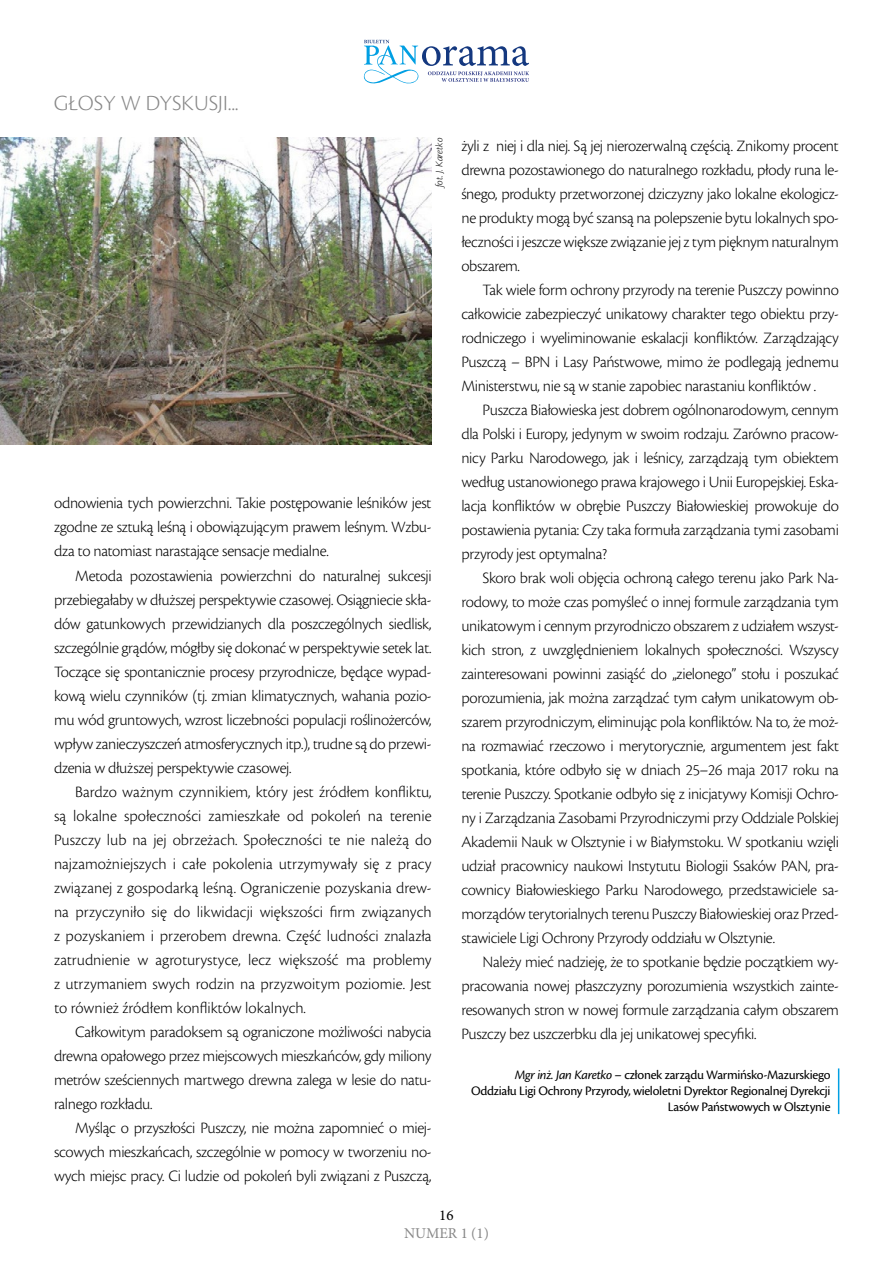
<style>
.page{position:relative;width:893px;height:1263px;background:#fff}
.page>*{position:absolute;margin:0;border:0;box-sizing:border-box;transform-origin:0 0}
.t1{font:300 22.5px "Cronos Pro";letter-spacing:.01em;color:#878787}
.t2{font:300 16.5px/24px "Cronos Pro";letter-spacing:-.02em;color:#000;text-align:justify}
.t3{font:15px "Minion Pro";color:#878787}
.t4{font:15px "Minion Pro";color:#000}
.t5{font:13.5px/16.2px "Cronos Pro";letter-spacing:-.02em;color:#000;text-align:right}
.t6{font:italic 300 10.5px "Cronos Pro";letter-spacing:-.01em;color:#000}
.s1{font-style:italic}
</style>
<div class="page">
<svg style="left:364px;top:40px;width:165px;height:44px"></svg>
<img style="left:0;top:138px;width:432px;height:307px">
<hr style="left:838px;top:1068px;width:1px;height:46px;background:#009fe3">
<h1 class="t1" style="left:54px;top:90px;width:186px">GŁOSY W DYSKUSJI...</h1>
<p class="t6" style="left:433px;top:187px;width:51px;rotate:-90deg">fot. J. Karetko</p>
<p class="t2" style="left:54px;top:491px;width:379px">odnowienia tych powierzchni. Takie postępowanie leśników jest zgodne ze sztuką leśną i obowiązującym prawem leśnym. Wzbu&shy;dza to natomiast narastające sensacje medialne.</p>
<p class="t2" style="left:54px;top:563px;width:379px;text-indent:21px">Metoda pozostawienia powierzchni do naturalnej sukcesji przebiegałaby w dłuższej perspektywie czasowej. Osiągniecie skła&shy;dów gatunkowych przewidzianych dla poszczególnych siedlisk, szczególnie grądów, mógłby się dokonać w perspektywie setek lat.<br>Toczące się spontanicznie procesy przyrodnicze, będące wypad&shy;kową wielu czynników (tj. zmian klimatycznych, wahania pozio&shy;mu wód gruntowych, wzrost liczebności populacji roślinożerców, wpływ zanieczyszczeń atmosferycznych itp.), trudne są do przewi&shy;dzenia w dłuższej perspektywie czasowej.</p>
<p class="t2" style="left:54px;top:779px;width:379px;text-indent:21px">Bardzo ważnym czynnikiem, który jest źródłem konfliktu, są lokalne społeczności zamieszkałe od pokoleń na terenie Puszczy lub na jej obrzeżach. Społeczności te nie należą do najzamożniejszych i całe pokolenia utrzymywały się z pracy związanej z gospodarką leśną. Ograniczenie pozyskania drew&shy;na przyczyniło się do likwidacji większości firm związanych z pozyskaniem i przerobem drewna. Część ludności znalazła zatrudnienie w agroturystyce, lecz większość ma problemy z utrzymaniem swych rodzin na przyzwoitym poziomie. Jest to również źródłem konfliktów lokalnych.</p>
<p class="t2" style="left:54px;top:1019px;width:379px;text-indent:21px">Całkowitym paradoksem są ograniczone możliwości nabycia drewna opałowego przez miejscowych mieszkańców, gdy miliony metrów sześciennych martwego drewna zalega w lesie do natu&shy;ralnego rozkładu.</p>
<p class="t2" style="left:54px;top:1115px;width:379px;text-indent:21px">Myśląc o przyszłości Puszczy, nie można zapomnieć o miej&shy;scowych mieszkańcach, szczególnie w pomocy w tworzeniu no&shy;wych miejsc pracy. Ci ludzie od pokoleń byli związani z Puszczą,</p>
<p class="t2" style="left:461px;top:133px;width:379px">żyli z niej i dla niej. Są jej nierozerwalną częścią. Znikomy procent drewna pozostawionego do naturalnego rozkładu, płody runa le&shy;śnego, produkty przetworzonej dziczyzny jako lokalne ekologicz&shy;ne produkty mogą być szansą na polepszenie bytu lokalnych spo&shy;łeczności i jeszcze większe związanie jej z tym pięknym naturalnym obszarem.</p>
<p class="t2" style="left:461px;top:278px;width:379px;text-indent:21px">Tak wiele form ochrony przyrody na terenie Puszczy powinno całkowicie zabezpieczyć unikatowy charakter tego obiektu przy&shy;rodniczego i wyeliminowanie eskalacji konfliktów. Zarządzający Puszczą – BPN i Lasy Państwowe, mimo że podlegają jednemu Ministerstwu, nie są w stanie zapobiec narastaniu konfliktów .</p>
<p class="t2" style="left:461px;top:398px;width:379px;text-indent:21px">Puszcza Białowieska jest dobrem ogólnonarodowym, cennym dla Polski i Europy, jedynym w swoim rodzaju. Zarówno pracow&shy;nicy Parku Narodowego, jak i leśnicy, zarządzają tym obiektem według ustanowionego prawa krajowego i Unii Europejskiej. Eska&shy;lacja konfliktów w obrębie Puszczy Białowieskiej prowokuje do postawienia pytania: Czy taka formuła zarządzania tymi zasobami przyrody jest optymalna?</p>
<p class="t2" style="left:461px;top:566px;width:379px;text-indent:21px">Skoro brak woli objęcia ochroną całego terenu jako Park Na&shy;rodowy, to może czas pomyśleć o innej formule zarządzania tym unikatowym i cennym przyrodniczo obszarem z udziałem wszyst&shy;kich stron, z uwzględnieniem lokalnych społeczności. Wszyscy zainteresowani powinni zasiąść do „zielonego” stołu i poszukać porozumienia, jak można zarządzać tym całym unikatowym ob&shy;szarem przyrodniczym, eliminując pola konfliktów. Na to, że moż&shy;na rozmawiać rzeczowo i merytorycznie, argumentem jest fakt spotkania, które odbyło się w dniach 25–26 maja 2017 roku na terenie Puszczy. Spotkanie odbyło się z inicjatywy Komisji Ochro&shy;ny i Zarządzania Zasobami Przyrodniczymi przy Oddziale Polskiej Akademii Nauk w Olsztynie i w Białymstoku. W spotkaniu wzięli udział pracownicy naukowi Instytutu Biologii Ssaków PAN, pra&shy;cownicy Białowieskiego Parku Narodowego, przedstawiciele sa&shy;morządów terytorialnych terenu Puszczy Białowieskiej oraz Przed&shy;stawiciele Ligi Ochrony Przyrody oddziału w Olsztynie.</p>
<p class="t2" style="left:461px;top:950px;width:379px;text-indent:21px">Należy mieć nadzieję, że to spotkanie będzie początkiem wy&shy;pracowania nowej płaszczyzny porozumienia wszystkich zainte&shy;resowanych stron w nowej formule zarządzania całym obszarem Puszczy bez uszczerbku dla jej unikatowej specyfiki.</p>
<p class="t5" style="left:471px;top:1066px;width:361px"><span class="s1">Mgr inż. Jan Karetko</span> – członek zarządu Warmińsko-Mazurskiego<br>Oddziału Ligi Ochrony Przyrody, wieloletni Dyrektor Regionalnej Dyrekcji<br>Lasów Państwowych w Olsztynie</p>
<p class="t4" style="left:439px;top:1205px;width:16px">16</p>
<p class="t3" style="left:404px;top:1223px;width:86px">NUMER 1 (1)</p>
</div>
